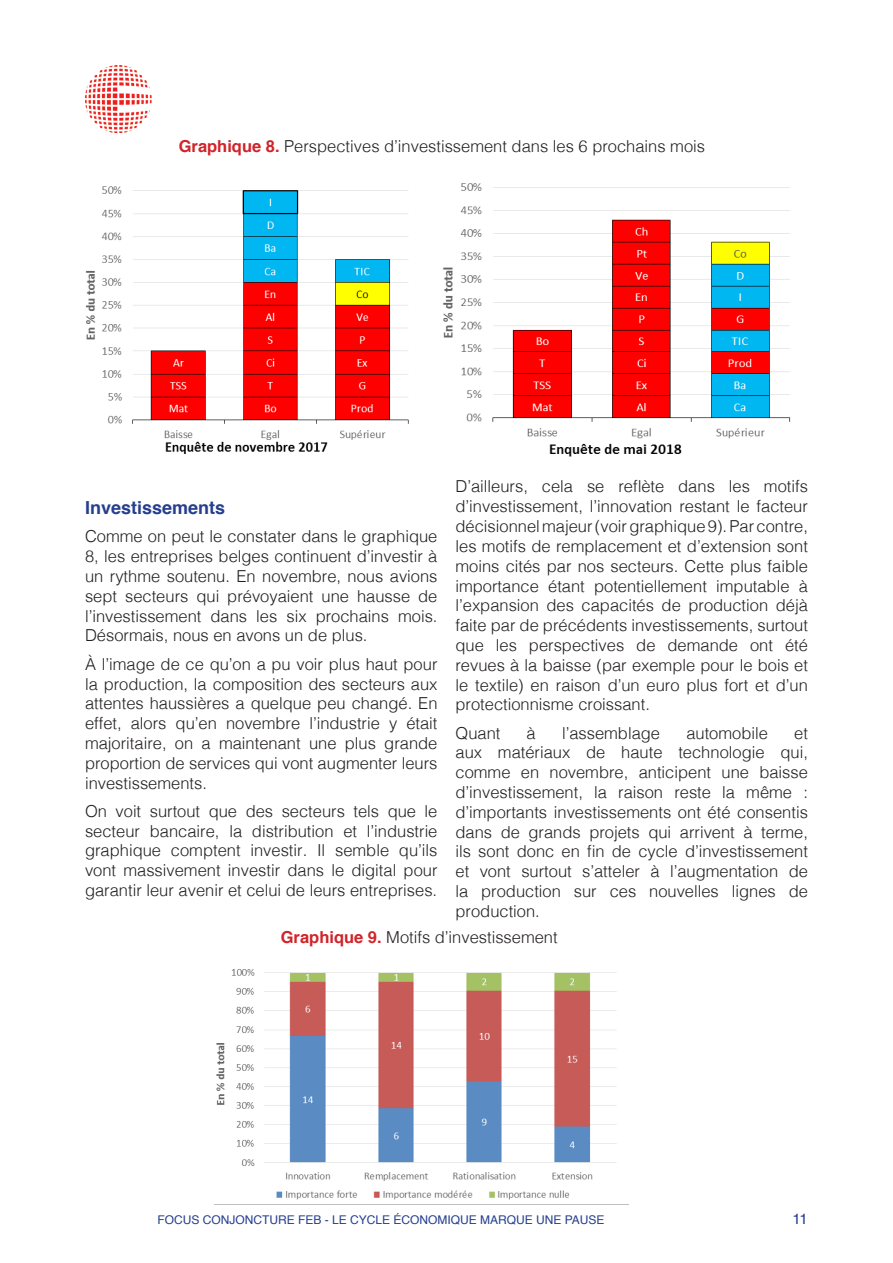
<style>
.page{position:relative;width:893px;height:1263px;background:#fff}
.page>*{position:absolute;margin:0;border:0;box-sizing:border-box;transform-origin:0 0}
.t1{font:700 18px "Helvetica";color:#253f8e}
.t2{font:300 16.5px/19.8px "Helvetica";color:#231f20;text-align:justify}
.t3{font:15px "Helvetica";color:#253f8e}
.t4{font:12px "Helvetica";color:#253f8e}
.s1{font-weight:700;color:#d1232a}
</style>
<div class="page">
<img style="left:85px;top:66px;width:67px;height:66px">
<img style="left:214px;top:969px;width:415px;height:236px">
<img style="left:443px;top:183px;width:348px;height:274px">
<img style="left:85px;top:186px;width:323px;height:267px">
<p class="t2" style="left:179px;top:137px;width:528px"><span class="s1">Graphique 8.</span> Perspectives d’investissement dans les 6 prochains mois</p>
<p class="t2" style="left:455px;top:478px;width:354px">D’ailleurs, cela se reflète dans les motifs d’investissement, l’innovation restant le facteur décisionnel majeur (voir graphique 9). Par contre, les motifs de remplacement et d’extension sont moins cités par nos secteurs. Cette plus faible importance étant potentiellement imputable à l’expansion des capacités de production déjà faite par de précédents investissements, surtout que les perspectives de demande ont été revues à la baisse (par exemple pour le bois et le textile) en raison d’un euro plus fort et d’un protectionnisme croissant.</p>
<p class="t2" style="left:455px;top:724px;width:46px">Quant</p>
<p class="t2" style="left:527px;top:724px;width:11px">à</p>
<p class="t2" style="left:562px;top:724px;width:100px">l’assemblage</p>
<p class="t2" style="left:686px;top:724px;width:83px">automobile</p>
<p class="t1" style="left:85px;top:500px;width:142px">Investissements</p>
<p class="t2" style="left:85px;top:528px;width:354px">Comme on peut le constater dans le graphique 8, les entreprises belges continuent d’investir à un rythme soutenu. En novembre, nous avions sept secteurs qui prévoyaient une hausse de l’investissement dans les six prochains mois.<br>Désormais, nous en avons un de plus.</p>
<p class="t2" style="left:85px;top:655px;width:354px">À l’image de ce qu’on a pu voir plus haut pour la production, la composition des secteurs aux attentes haussières a quelque peu changé. En effet, alors qu’en novembre l’industrie y était majoritaire, on a maintenant une plus grande proportion de services qui vont augmenter leurs investissements.</p>
<p class="t2" style="left:85px;top:802px;width:354px">On voit surtout que des secteurs tels que le secteur bancaire, la distribution et l’industrie graphique comptent investir. Il semble qu’ils vont massivement investir dans le digital pour garantir leur avenir et celui de leurs entreprises.</p>
<p class="t2" style="left:281px;top:929px;width:278px"><span class="s1">Graphique 9.</span> Motifs d’investissement</p>
<p class="t2" style="left:455px;top:724px;width:354px;text-indent:339px">et aux matériaux de haute technologie qui, comme en novembre, anticipent une baisse d’investissement, la raison reste la même : d’importants investissements ont été consentis dans de grands projets qui arrivent à terme, ils sont donc en fin de cycle d’investissement et vont surtout s’atteler à l’augmentation de la production sur ces nouvelles lignes de production.</p>
<p class="t4" style="left:157px;top:1215px;width:449px">FOCUS CONJONCTURE FEB - LE CYCLE ÉCONOMIQUE MARQUE UNE PAUSE</p>
<p class="t3" style="left:792px;top:1212px;width:17px">11</p>
</div>
